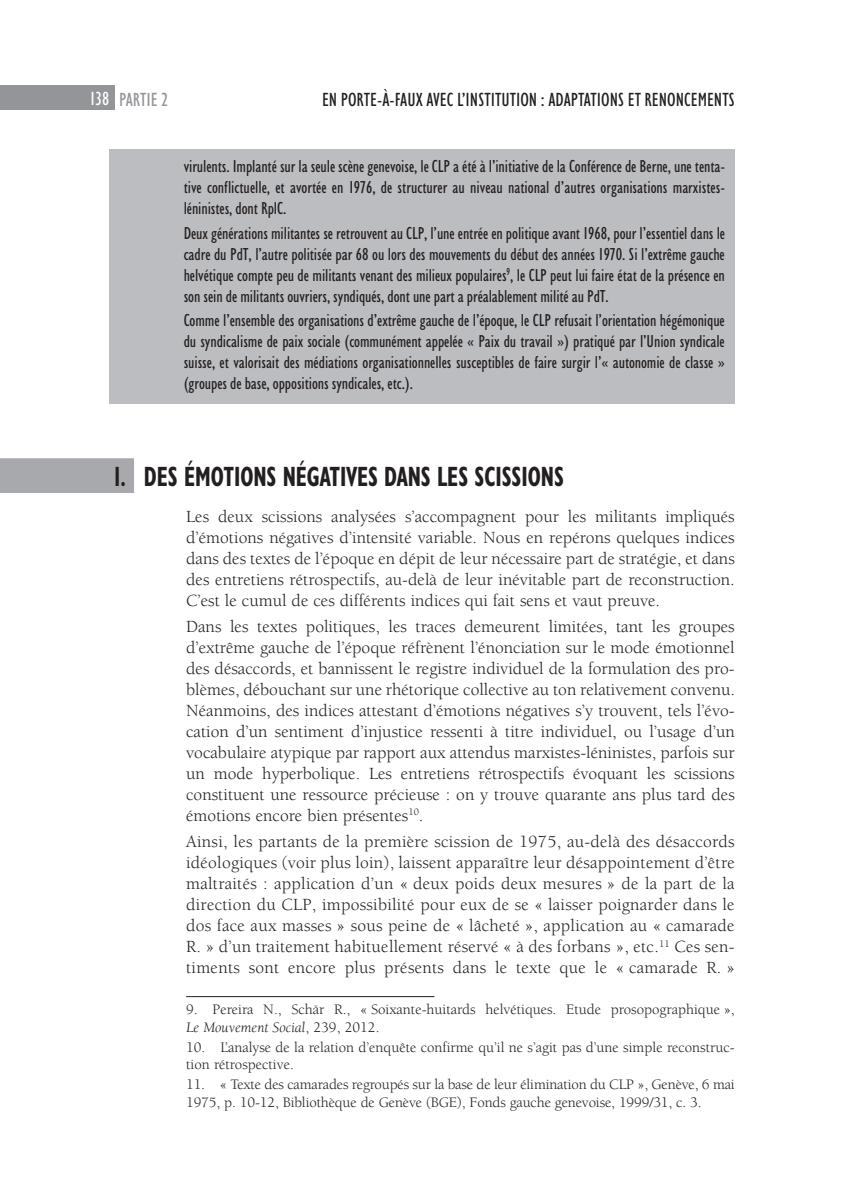
<style>
.page{position:relative;width:844px;height:1191px;background:#fff}
.page>*{position:absolute;margin:0;border:0;box-sizing:border-box;transform-origin:0 0}
.t1{font:700 condensed 28px "Humanist 521 BT";color:#231f20;scale:.8 1}
.t2{font:condensed 19.25px "Humanist 521 BT";color:#231f20}
.t3{font:condensed 19.25px "Humanist 521 BT";color:#939598}
.t4{font:17.5px/21px "Berkeley Std";color:#231f20;text-align:justify}
.t5{font:17.5px/21px "Human BT521 Condensed";letter-spacing:-.005em;color:#231f20;text-align:justify}
.t6{font:14.88px/17.5px "Berkeley Std";color:#231f20}
.s1{color:#fff}
.s2{font-style:italic}
</style>
<div class="page">
<div style="left:0;top:85px;width:114px;height:25px;background:#939598"></div>
<div style="left:109px;top:149px;width:625px;height:79px;background:#bcbdc0"></div>
<div style="left:109px;top:215px;width:625px;height:101px;background:#bcbdc0"></div>
<div style="left:109px;top:303px;width:625px;height:100px;background:#bcbdc0"></div>
<div style="left:0;top:458px;width:134px;height:35px;background:#a8a9ad"></div>
<hr style="left:186px;top:996px;width:248px;height:1px;background:#231f20">
<p class="t3" style="left:90px;top:88px;width:44px"><span class="s1">138</span> PARTIE</p>
<p class="t3" style="left:161px;top:88px;width:8px">2</p>
<p class="t2" style="left:322px;top:88px;width:112px">EN PORTE-À-FAUX AVEC</p>
<p class="t2" style="left:457px;top:88px;width:16px">L’INSTITUTION</p>
<p class="t2" style="left:540px;top:88px;width:16px">: ADAPTATIONS</p>
<p class="t2" style="left:627px;top:88px;width:26px">ET RENONCEMENTS</p>
<p class="t5" style="left:184px;top:156px;width:542px;text-align:left">virulents. Implanté sur la seule scène genevoise, le CLP a été à l’initiative de la Conférence de Berne, une tenta‑ tive conflictuelle, et avortée en 1976, de structurer au niveau national d’autres organisations marxistes-- léninistes, dont RplC.</p>
<p class="t5" style="left:184px;top:222px;width:542px">Deux générations militantes se retrouvent au CLP, l’une entrée en politique avant 1968, pour l’essentiel dans le cadre du PdT, l’autre politisée par 68 ou lors des mouvements du début des années 1970. Si l’extrême gauche helvétique compte peu de militants venant des milieux populaires<sup>9</sup>, le CLP peut lui faire état de la présence en son sein de militants ouvriers, syndiqués, dont une part a préalablement milité au PdT.</p>
<p class="t5" style="left:184px;top:310px;width:542px">Comme l’ensemble des organisations d’extrême gauche de l’époque, le CLP refusait l’orientation hégémonique du syndicalisme de paix sociale (communément appelée « Paix du travail ») pratiqué par l’Union syndicale suisse, et valorisait des médiations organisationnelles susceptibles de faire surgir l’« autonomie de classe » (groupes de base, oppositions syndicales, etc.).</p>
<h1 class="t1" style="left:114px;top:458px;width:563px">1. DES ÉMOTIONS NÉGATIVES DANS LES SCISSIONS</h1>
<p class="t4" style="left:186px;top:506px;width:550px">Les deux scissions analysées s’accompagnent pour les militants impliqués d’émotions négatives d’intensité variable. Nous en repérons quelques indices dans des textes de l’époque en dépit de leur nécessaire part de stratégie, et dans des entretiens rétrospectifs, au-delà de leur inévitable part de reconstruction.<br>C’est le cumul de ces différents indices qui fait sens et vaut preuve.</p>
<p class="t4" style="left:186px;top:616px;width:550px">Dans les textes politiques, les traces demeurent limitées, tant les groupes d’extrême gauche de l’époque réfrènent l’énonciation sur le mode émotionnel des désaccords, et bannissent le registre individuel de la formulation des pro&shy;blèmes, débouchant sur une rhétorique collective au ton relativement convenu.<br>Néanmoins, des indices attestant d’émotions négatives s’y trouvent, tels l’évo&shy;cation d’un sentiment d’injustice ressenti à titre individuel, ou l’usage d’un vocabulaire atypique par rapport aux attendus marxistes-léninistes, parfois sur un mode hyperbolique. Les entretiens rétrospectifs évoquant les scissions constituent une ressource précieuse : on y trouve quarante ans plus tard des émotions encore bien présentes<sup>10</sup>.</p>
<p class="t4" style="left:186px;top:831px;width:550px">Ainsi, les partants de la première scission de 1975, au-delà des désaccords idéologiques (voir plus loin), laissent apparaître leur désappointement d’être maltraités : application d’un « deux poids deux mesures » de la part de la direction du CLP, impossibilité pour eux de se « laisser poignarder dans le dos face aux masses » sous peine de « lâcheté », application au « camarade R. » d’un traitement habituellement réservé « à des forbans », etc.<sup>11</sup> Ces sen&shy;timents sont encore plus présents dans le texte que le « camarade R. »</p>
<p class="t6" style="left:186px;top:1001px;width:550px">9. Pereira N., Schär R., « Soixante-huitards helvétiques. Etude prosopographique »,<br><span class="s2">Le Mouvement Social</span>, 239, 2012.</p>
<p class="t6" style="left:186px;top:1038px;width:550px">10. L’analyse de la relation d’enquête confirme qu’il ne s’agit pas d’une simple reconstruc&shy;tion rétrospective.</p>
<p class="t6" style="left:186px;top:1076px;width:550px">11. « Texte des camarades regroupés sur la base de leur élimination du CLP », Genève, 6 mai<br>1975, p. 10‑12, Bibliothèque de Genève (BGE), Fonds gauche genevoise, 1999/31, c. 3.</p>
</div>
